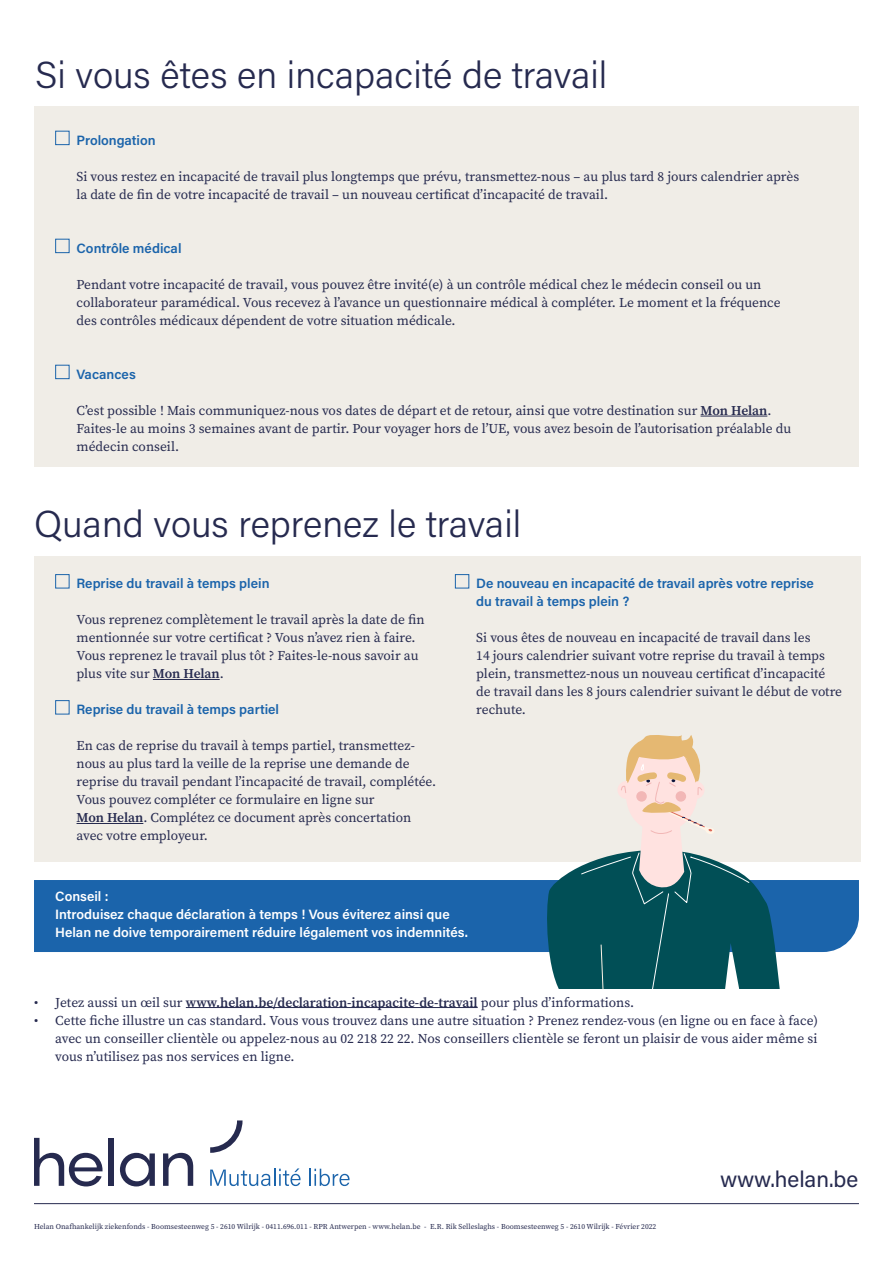
<style>
.page{position:relative;width:893px;height:1263px;background:#fff}
.page>*{position:absolute;margin:0;border:0;box-sizing:border-box;transform-origin:0 0}
.t1{font:300 37.5px "Acumin Pro";color:#262a4f}
.t2{font:22.5px "Acumin Pro";color:#262a4f}
.t3{font:13.5px/18px "Source Serif Pro";color:#262a4f}
.t4{font:600 13.5px/18px "Acumin Pro";color:#1b64ab}
.t5{font:600 13.5px/18px "Acumin Pro";color:#fff}
.t6{font:600 13.5px "Source Serif Pro";color:#262a4f}
.t7{font:7.5px "Source Serif Pro";color:#262a4f}
.s1{font-weight:600}
.s2{font-weight:400}
</style>
<div class="page">
<div style="left:34px;top:556px;width:826px;height:306px;background:#f0ede7"></div>
<div style="left:34px;top:106px;width:825px;height:360px;background:#f0ede7"></div>
<div style="left:34px;top:880px;width:825px;height:72px;background:#1b64ab"></div>
<svg style="left:545px;top:735px;width:236px;height:253px"></svg>
<div style="left:636px;top:791px;width:11px;height:11px;background:#f2b7b6;border-radius:50%"></div>
<div style="left:676px;top:791px;width:10px;height:11px;background:#f2b7b6;border-radius:50%"></div>
<hr style="left:153px;top:679px;width:67px;height:1px;background:#262a4f">
<hr style="left:77px;top:823px;width:66px;height:1px;background:#262a4f">
<div style="left:55px;top:574px;width:14px;height:14px;border:1px solid #1b64ab"></div>
<div style="left:55px;top:700px;width:14px;height:14px;border:1px solid #1b64ab"></div>
<hr style="left:700px;top:416px;width:67px;height:1px;background:#262a4f">
<div style="left:55px;top:131px;width:14px;height:14px;border:1px solid #1b64ab"></div>
<div style="left:55px;top:239px;width:14px;height:14px;border:1px solid #1b64ab"></div>
<div style="left:55px;top:365px;width:14px;height:14px;border:1px solid #1b64ab"></div>
<div style="left:455px;top:574px;width:14px;height:14px;border:1px solid #1b64ab"></div>
<hr style="left:186px;top:1007px;width:292px;height:1px;background:#262a4f">
<hr style="left:34px;top:1203px;width:825px;height:1px;background:#262a4f">
<svg style="left:34px;top:1138px;width:69px;height:48px"></svg>
<div style="left:108px;top:1138px;width:6px;height:48px;background:#262a4f"></div>
<svg style="left:120px;top:1153px;width:35px;height:33px"></svg>
<svg style="left:163px;top:1153px;width:30px;height:33px"></svg>
<svg style="left:210px;top:1120px;width:33px;height:33px"></svg>
<svg style="left:210px;top:1168px;width:91px;height:18px"></svg>
<svg style="left:309px;top:1169px;width:41px;height:17px"></svg>
<h1 class="t1" style="left:35px;top:49px;width:574px">Si vous êtes en incapacité de travail</h1>
<p class="t4" style="left:77px;top:131px;width:81px">Prolongation</p>
<p class="t3" style="left:77px;top:167px;width:724px">Si vous restez en incapacité de travail plus longtemps que prévu, transmettez-nous – au plus tard 8 jours calendrier après la date de fin de votre incapacité de travail – un nouveau certificat d’incapacité de travail.</p>
<p class="t4" style="left:77px;top:239px;width:107px">Contrôle médical</p>
<p class="t3" style="left:77px;top:275px;width:706px">Pendant votre incapacité de travail, vous pouvez être invité(e) à un contrôle médical chez le médecin conseil ou un collaborateur paramédical. Vous recevez à l’avance un questionnaire médical à compléter. Le moment et la fréquence des contrôles médicaux dépendent de votre situation médicale.</p>
<p class="t4" style="left:77px;top:365px;width:61px">Vacances</p>
<p class="t3" style="left:77px;top:401px;width:716px">C’est possible ! Mais communiquez-nous vos dates de départ et de retour, ainsi que votre destination sur <span class="s1">Mon Helan</span>.<br>Faites-le au moins 3 semaines avant de partir. Pour voyager hors de l’UE, vous avez besoin de l’autorisation préalable du médecin conseil.</p>
<h1 class="t1" style="left:34px;top:498px;width:489px">Quand vous reprenez le travail</h1>
<p class="t4" style="left:77px;top:574px;width:195px">Reprise du travail à temps plein</p>
<p class="t3" style="left:77px;top:611px;width:349px">Vous reprenez complètement le travail après la date de fin mentionnée sur votre certificat ? Vous n’avez rien à faire.<br>Vous reprenez le travail plus tôt ? Faites-le-nous savoir au plus vite sur <span class="s1">Mon Helan</span>.</p>
<p class="t4" style="left:77px;top:700px;width:204px">Reprise du travail à temps partiel</p>
<p class="t3" style="left:77px;top:737px;width:361px">En cas de reprise du travail à temps partiel, transmettez&shy;nous au plus tard la veille de la reprise une demande de reprise du travail pendant l’incapacité de travail, complétée.<br>Vous pouvez compléter ce formulaire en ligne sur<br><span class="s1">Mon Helan</span>. Complétez ce document après concertation avec votre employeur.</p>
<p class="t4" style="left:476px;top:574px;width:339px">De nouveau en incapacité de travail après votre reprise du travail à temps plein ?</p>
<p class="t3" style="left:476px;top:629px;width:367px">Si vous êtes de nouveau en incapacité de travail dans les<br>14 jours calendrier suivant votre reprise du travail à temps plein, transmettez-nous un nouveau certificat d’incapacité de travail dans les 8 jours calendrier suivant le début de votre rechute.</p>
<p class="t5" style="left:55px;top:886px;width:414px">Conseil :<br>Introduisez chaque déclaration à temps ! Vous éviterez ainsi que<br>Helan ne doive temporairement réduire légalement vos indemnités.</p>
<p class="t6" style="left:34px;top:993px;width:602px"><span class="s2">• Jetez aussi un œil sur</span> www.helan.be/declaration-incapacite-de-travail <span class="s2">pour plus d’informations.</span></p>
<p class="t3" style="left:55px;top:1011px;width:764px;text-align:justify;text-indent:-21px">• Cette fiche illustre un cas standard. Vous vous trouvez dans une autre situation ? Prenez rendez-vous (en ligne ou en face à face) avec un conseiller clientèle ou appelez-nous au 02 218 22 22. Nos conseillers clientèle se feront un plaisir de vous aider même si vous n’utilisez pas nos services en ligne.</p>
<p class="t7" style="left:34px;top:1221px;width:624px">Helan Onafhankelijk ziekenfonds - Boomsesteenweg 5 - 2610 Wilrijk - 0411.696.011 - RPR Antwerpen - www.helan.be - E.R. Rik Selleslaghs - Boomsesteenweg 5 - 2610 Wilrijk - Février 2022</p>
<h2 class="t2" style="left:720px;top:1163px;width:140px">www.helan.be</h2>
</div>
